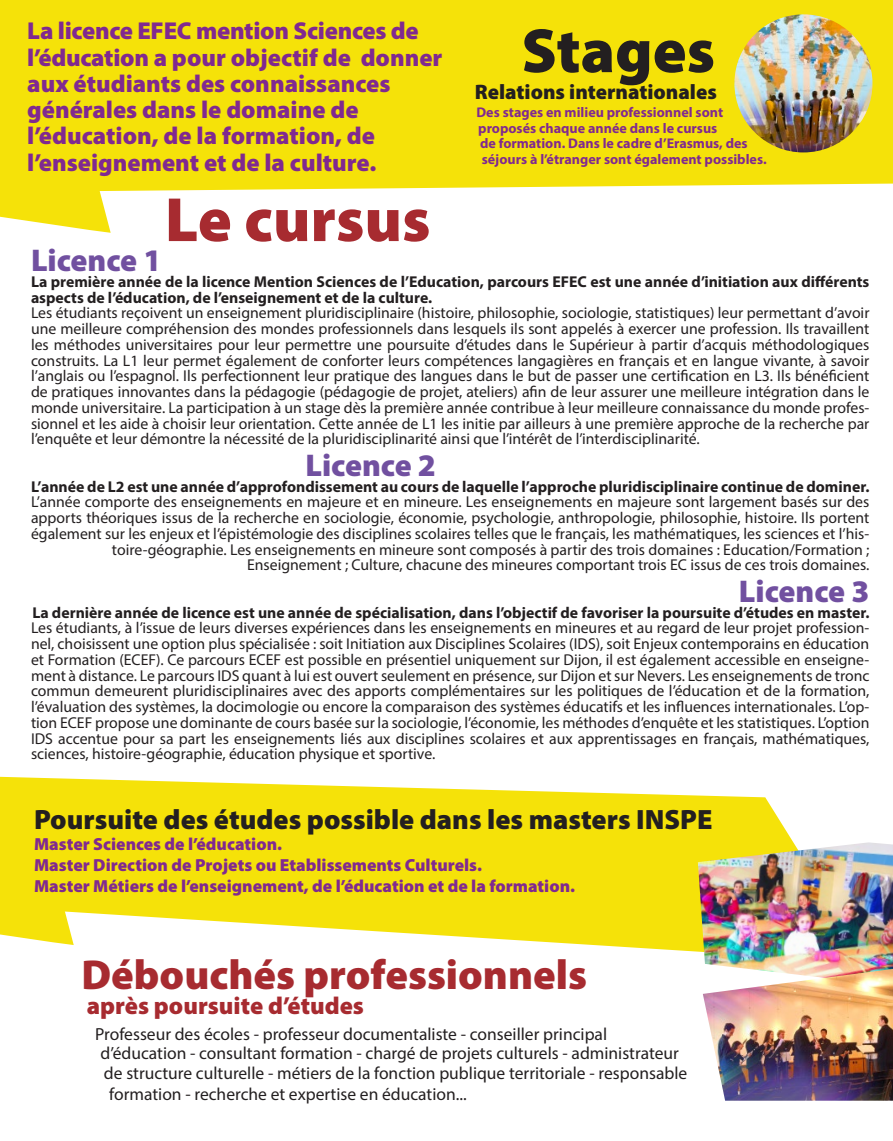
<style>
.page{position:relative;width:893px;height:1141px;background:#fff}
.page>*{position:absolute;margin:0;border:0;box-sizing:border-box;transform-origin:0 0}
.t1{font:900 63px "Myriad Pro";color:#a72b30}
.t2{font:900 63px "Myriad Pro";color:#231f20}
.t3{font:900 42px "Myriad Pro";color:#a72b30}
.t4{font:900 31.5px "Myriad Pro";color:#7150a0}
.t5{font:900 28px "Myriad Pro";color:#231f20}
.t6{font:900 24.5px/26.2px "Myriad Pro";color:#802990}
.t7{font:900 24.5px "Myriad Pro";color:#a72b30}
.t8{font:900 21px "Myriad Pro";color:#231f20}
.t9{font:17.5px/19.2px "Myriad Pro";color:#231f20}
.t10{font:900 17.5px "Myriad Pro";color:#802990}
.t11{font:15.75px/15.8px "Myriad Pro";color:#231f20;text-align:justify}
.t12{font:700 15.75px/15.8px "Myriad Pro";color:#231f20}
.t13{font:700 14.17px/15.6px "Myriad Pro";color:#802990}
</style>
<div class="page">
<div style="left:0;top:0;width:893px;height:191px;background:#f5e209"></div>
<img style="left:734px;top:14px;width:138px;height:138px;border-radius:69px">
<svg style="left:0;top:777px;width:793px;height:175px;fill:#f5e209"></svg>
<svg style="left:0;top:129px;width:111px;height:104px;background:#f5e421"></svg>
<img style="left:698px;top:842px;width:195px;height:127px">
<img style="left:703px;top:969px;width:190px;height:132px">
<svg style="left:0;top:841px;width:74px;height:104px;background:#f5e319"></svg>
<p class="t6" style="left:27px;top:17px;width:417px">La licence EFEC mention Sciences de l’éducation a pour objectif de donner aux étudiants des connaissances générales dans le domaine de l’éducation, de la formation, de l’enseignement et de la culture.</p>
<p class="t1" style="left:165px;top:178px;width:267px">Le cursus</p>
<p class="t2" style="left:521px;top:9px;width:195px">Stages</p>
<p class="t8" style="left:475px;top:78px;width:244px">Relations internationales</p>
<p class="t13" style="left:476px;top:104px;width:248px">Des stages en milieu professionnel sont proposés chaque année dans le cursus</p>
<p class="t13" style="left:480px;top:135px;width:288px">de formation. Dans le cadre d’Erasmus, des séjours à l’étranger sont également possibles.</p>
<p class="t4" style="left:31px;top:240px;width:132px">Licence 1</p>
<p class="t12" style="left:31px;top:273px;width:840px">La première année de la licence Mention Sciences de l’Education, parcours EFEC est une année d’initiation aux différents aspects de l’éducation, de l’enseignement et de la culture.</p>
<p class="t11" style="left:31px;top:305px;width:840px">Les étudiants reçoivent un enseignement pluridisciplinaire (histoire, philosophie, sociologie, statistiques) leur permettant d’avoir une meilleure compréhension des mondes professionnels dans lesquels ils sont appelés à exercer une profession. Ils travaillent les méthodes universitaires pour leur permettre une poursuite d’études dans le Supérieur à partir d’acquis méthodologiques construits. La L1 leur permet également de conforter leurs compétences langagières en français et en langue vivante, à savoir l’anglais ou l’espagnol. Ils perfectionnent leur pratique des langues dans le but de passer une certification en L3. Ils bénéficient de pratiques innovantes dans la pédagogie (pédagogie de projet, ateliers) afin de leur assurer une meilleure intégration dans le monde universitaire. La participation à un stage dès la première année contribue à leur meilleure connaissance du monde profes&shy;sionnel et les aide à choisir leur orientation. Cette année de L1 les initie par ailleurs à une première approche de la recherche par l’enquête et leur démontre la nécessité de la pluridisciplinarité ainsi que l’intérêt de l’interdisciplinarité.</p>
<p class="t4" style="left:305px;top:444px;width:132px">Licence 2</p>
<p class="t12" style="left:31px;top:478px;width:840px">L’année de L2 est une année d’approfondissement au cours de laquelle l’approche pluridisciplinaire continue de dominer.</p>
<p class="t11" style="left:31px;top:494px;width:840px;text-align:right">L’année comporte des enseignements en majeure et en mineure. Les enseignements en majeure sont largement basés sur des apports théoriques issus de la recherche en sociologie, économie, psychologie, anthropologie, philosophie, histoire. Ils portent également sur les enjeux et l’épistémologie des disciplines scolaires telles que le français, les mathématiques, les sciences et l’his&shy;toire-géographie. Les enseignements en mineure sont composés à partir des trois domaines : Education/Formation ;</p>
<p class="t11" style="left:247px;top:557px;width:624px">Enseignement ; Culture, chacune des mineures comportant trois EC issus de ces trois domaines.</p>
<p class="t4" style="left:739px;top:570px;width:132px">Licence 3</p>
<p class="t12" style="left:32px;top:604px;width:838px">La dernière année de licence est une année de spécialisation, dans l’objectif de favoriser la poursuite d’études en master.</p>
<p class="t11" style="left:31px;top:620px;width:840px">Les étudiants, à l’issue de leurs diverses expériences dans les enseignements en mineures et au regard de leur projet profession&shy;nel, choisissent une option plus spécialisée : soit Initiation aux Disciplines Scolaires (IDS), soit Enjeux contemporains en éducation et Formation (ECEF). Ce parcours ECEF est possible en présentiel uniquement sur Dijon, il est également accessible en enseigne&shy;ment à distance. Le parcours IDS quant à lui est ouvert seulement en présence, sur Dijon et sur Nevers. Les enseignements de tronc commun demeurent pluridisciplinaires avec des apports complémentaires sur les politiques de l’éducation et de la formation, l’évaluation des systèmes, la docimologie ou encore la comparaison des systèmes éducatifs et les influences internationales. L’op&shy;tion ECEF propose une dominante de cours basée sur la sociologie, l’économie, les méthodes d’enquête et les statistiques. L’option IDS accentue pour sa part les enseignements liés aux disciplines scolaires et aux apprentissages en français, mathématiques, sciences, histoire-géographie, éducation physique et sportive.</p>
<p class="t5" style="left:34px;top:801px;width:680px">Poursuite des études possible dans les masters INSPE</p>
<p class="t10" style="left:34px;top:833px;width:249px">Master Sciences de l’éducation.</p>
<p class="t10" style="left:34px;top:854px;width:449px">Master Direction de Projets ou Etablissements Culturels.</p>
<p class="t10" style="left:34px;top:875px;width:543px">Master Métiers de l’enseignement, de l’éducation et de la formation.</p>
<p class="t3" style="left:82px;top:947px;width:507px">Débouchés professionnels</p>
<p class="t7" style="left:87px;top:989px;width:279px">après poursuite d’études</p>
<p class="t9" style="left:100px;top:1024px;width:588px;text-indent:-5px">Professeur des écoles - professeur documentaliste - conseiller principal d’éducation - consultant formation - chargé de projets culturels - administrateur de structure culturelle - métiers de la fonction publique territoriale - responsable</p>
<p class="t9" style="left:109px;top:1084px;width:359px">formation - recherche et expertise en éducation...</p>
</div>
